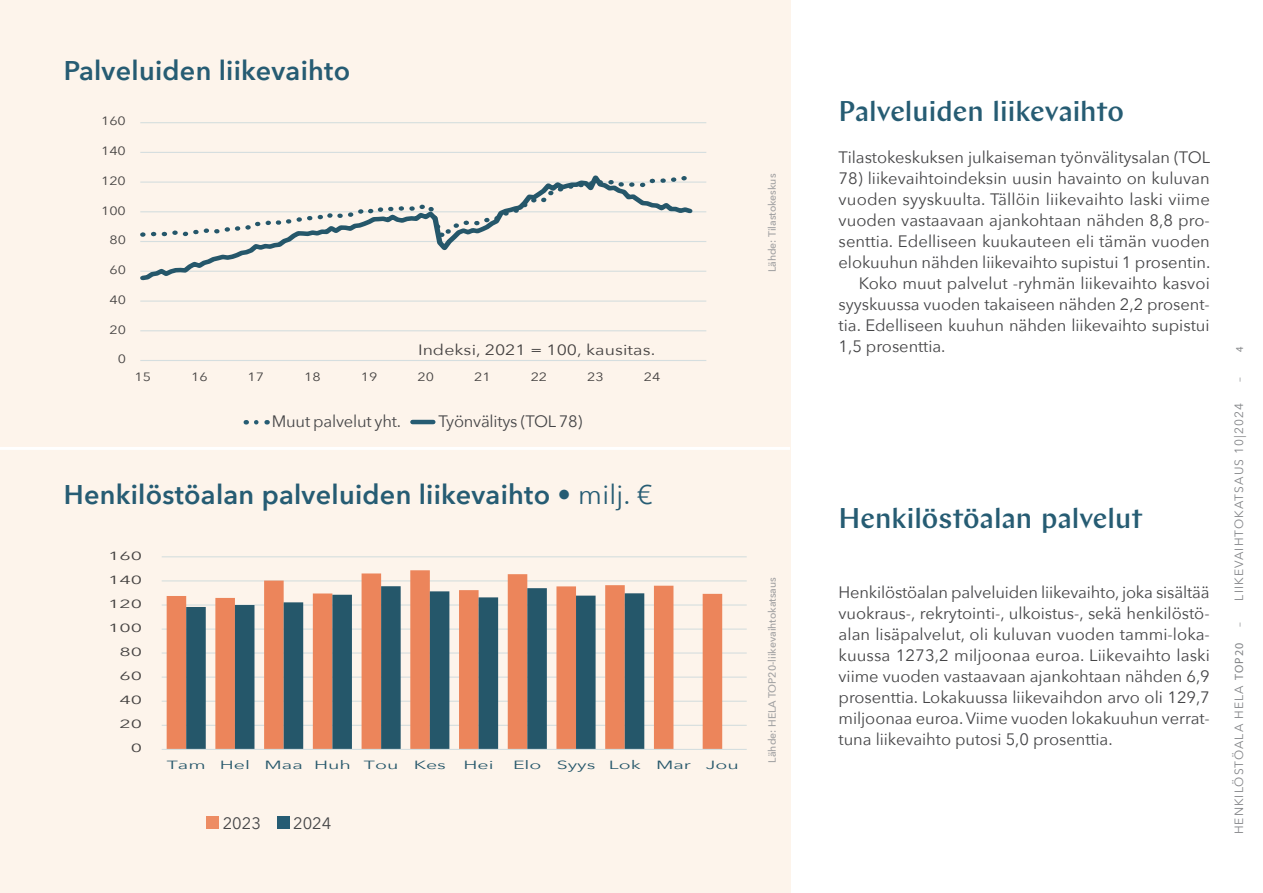
<style>
.page{position:relative;width:1263px;height:893px;background:#fff}
.page>*{position:absolute;margin:0;border:0;box-sizing:border-box;transform-origin:0 0}
.Talouskatsaus___väliotsikko{font:500 28.5px "Chap";color:#265c73}
.Otsikko___sininen{font:600 27px "Avenir Next";letter-spacing:.01em;color:#265c73}
.Otsikko___oranssi{font:600 27px "Avenir Next";letter-spacing:.01em;color:#265c73}
.Ajankohtaista___leipis{font:16.5px/21px "Avenir Next";letter-spacing:-.005em;color:#454547;text-align:justify}
.t1{font:15px "Avenir Next";color:#454547;scale:1.18 1}
.t2{font:12px "Avenir Next";letter-spacing:.09em;color:#828487}
.t3{font:12px "Avenir Next";color:#454547;scale:1.18 1}
.t4{font:11.85px "Avenir Next";color:#265b74;scale:1.65 1}
.t5{font:11.85px "Avenir Next";color:#454547;scale:1.65 1}
.Lähde{font:500 10.5px "Avenir Next";letter-spacing:-.005em;color:#a2a2a3}
.s1{font-weight:400}
.s2{font-family:"Myriad Pro";font-size:10.5px}
.s3{font-family:"Myriad Pro"}
</style>
<div class="page">
<div style="left:0;top:0;width:790px;height:893px;background:#fdf4eb"></div>
<hr style="left:0;top:447px;width:790px;height:3px;background:#fff">
<hr style="left:140px;top:330px;width:566px;height:1px;background:#d7e9f2">
<hr style="left:140px;top:300px;width:566px;height:2px;background:#d7e9f2">
<hr style="left:140px;top:271px;width:566px;height:1px;background:#d7e9f2">
<hr style="left:140px;top:241px;width:566px;height:1px;background:#d7e9f2">
<hr style="left:140px;top:211px;width:566px;height:1px;background:#d7e9f2">
<hr style="left:140px;top:181px;width:566px;height:2px;background:#d7e9f2">
<hr style="left:140px;top:152px;width:566px;height:1px;background:#d7e9f2">
<hr style="left:140px;top:122px;width:566px;height:1px;background:#d7e9f2">
<hr style="left:140px;top:360px;width:566px;height:1px;background:#d7e9f2">
<svg style="left:140px;top:244px;width:557px;height:37px"></svg>
<svg style="left:140px;top:175px;width:557px;height:69px"></svg>
<hr style="left:162px;top:725px;width:585px;height:1px;background:#d7e9f2">
<hr style="left:162px;top:700px;width:585px;height:2px;background:#d7e9f2">
<hr style="left:162px;top:676px;width:585px;height:2px;background:#d7e9f2">
<hr style="left:162px;top:652px;width:585px;height:2px;background:#d7e9f2">
<hr style="left:162px;top:628px;width:585px;height:2px;background:#d7e9f2">
<hr style="left:162px;top:604px;width:585px;height:2px;background:#d7e9f2">
<hr style="left:162px;top:580px;width:585px;height:2px;background:#d7e9f2">
<hr style="left:162px;top:556px;width:585px;height:1px;background:#d7e9f2">
<svg style="left:167px;top:570px;width:555px;height:179px"></svg>
<svg style="left:186px;top:586px;width:458px;height:163px"></svg>
<hr style="left:162px;top:749px;width:585px;height:1px;background:#d7e9f2">
<div style="left:207px;top:817px;width:12px;height:12px;background:#ed8c63"></div>
<div style="left:277px;top:817px;width:12px;height:12px;background:#265c73"></div>
<hr style="left:412px;top:420px;width:21px;height:4px;background:#265c73">
<p class="Otsikko___oranssi" style="left:64px;top:48px;width:288px">Palveluiden liikevaihto</p>
<p class="t3" style="left:101px;top:111px;width:22px">160</p>
<p class="t3" style="left:101px;top:141px;width:22px">140</p>
<p class="t3" style="left:101px;top:171px;width:22px">120</p>
<p class="t3" style="left:101px;top:200px;width:22px">100</p>
<p class="t3" style="left:109px;top:230px;width:16px">80</p>
<p class="t3" style="left:109px;top:260px;width:16px">60</p>
<p class="t3" style="left:109px;top:289px;width:16px">40</p>
<p class="t3" style="left:109px;top:319px;width:16px">20</p>
<p class="t3" style="left:118px;top:349px;width:9px">0</p>
<p class="t1" style="left:418px;top:337px;width:203px">Indeksi, 2021 = 100, kausitas.</p>
<p class="t3" style="left:134px;top:366px;width:16px">15</p>
<p class="t3" style="left:191px;top:366px;width:16px">16</p>
<p class="t3" style="left:248px;top:366px;width:16px">17</p>
<p class="t3" style="left:304px;top:366px;width:16px">18</p>
<p class="t3" style="left:361px;top:366px;width:16px">19</p>
<p class="t3" style="left:417px;top:366px;width:16px">20</p>
<p class="t3" style="left:474px;top:366px;width:16px">21</p>
<p class="t3" style="left:531px;top:366px;width:16px">22</p>
<p class="t3" style="left:587px;top:366px;width:16px">23</p>
<p class="t3" style="left:644px;top:366px;width:16px">24</p>
<p class="Ajankohtaista___leipis" style="left:272px;top:410px;width:131px">Muut palvelut yht.</p>
<p class="Ajankohtaista___leipis" style="left:439px;top:410px;width:145px">Työnvälitys (TOL 78)</p>
<p class="Otsikko___sininen" style="left:64px;top:472px;width:590px">Henkilöstöalan palveluiden liikevaihto • <span class="s1">milj. €</span></p>
<p class="t5" style="left:108px;top:545px;width:22px">160</p>
<p class="t5" style="left:108px;top:569px;width:22px">140</p>
<p class="t5" style="left:108px;top:593px;width:22px">120</p>
<p class="t5" style="left:108px;top:618px;width:22px">100</p>
<p class="t5" style="left:119px;top:642px;width:15px">80</p>
<p class="t5" style="left:119px;top:666px;width:15px">60</p>
<p class="t5" style="left:119px;top:690px;width:15px">40</p>
<p class="t5" style="left:120px;top:714px;width:15px">20</p>
<p class="t5" style="left:131px;top:738px;width:8px">0</p>
<p class="t4" style="left:167px;top:755px;width:142px">Tam Hel Maa Huh Tou</p>
<p class="t4" style="left:414px;top:755px;width:21px">Kes</p>
<p class="t4" style="left:464px;top:755px;width:20px">Hei</p>
<p class="t4" style="left:513px;top:755px;width:19px">Elo</p>
<p class="t4" style="left:557px;top:755px;width:52px">Syys Lok</p>
<p class="t4" style="left:656px;top:755px;width:23px">Mar</p>
<p class="t4" style="left:706px;top:755px;width:21px">Jou</p>
<p class="Ajankohtaista___leipis" style="left:223px;top:812px;width:40px">2023</p>
<p class="Ajankohtaista___leipis" style="left:293px;top:812px;width:40px">2024</p>
<p class="Lähde" style="left:763px;top:272px;width:100px;rotate:-90deg">Lähde: Tilastokeskus</p>
<p class="Lähde" style="left:763px;top:762px;width:187px;rotate:-90deg">Lähde: HELA TOP20-liikevaihtokatsaus</p>
<p class="Talouskatsaus___väliotsikko" style="left:838px;top:93px;width:287px">Palveluiden liikevaihto</p>
<p class="Ajankohtaista___leipis" style="left:838px;top:146px;width:373px">Tilastokeskuksen julkaiseman työnvälitysalan (TOL</p>
<p class="Ajankohtaista___leipis" style="left:838px;top:167px;width:373px">78) liikevaihtoindeksin uusin havainto on kuluvan vuoden syyskuulta. Tällöin liikevaihto laski viime vuoden vastaavaan ajankohtaan nähden 8,8 pro&shy;senttia. Edelliseen kuukauteen eli tämän vuoden elokuuhun nähden liikevaihto supistui 1 prosentin.</p>
<p class="Ajankohtaista___leipis" style="left:838px;top:272px;width:373px;text-indent:20px">Koko muut palvelut -ryhmän liikevaihto kasvoi syyskuussa vuoden takaiseen nähden 2,2 prosent&shy;tia. Edelliseen kuuhun nähden liikevaihto supistui 1,5 prosenttia.</p>
<p class="Talouskatsaus___väliotsikko" style="left:838px;top:500px;width:305px">Henkilöstöalan palvelut</p>
<p class="Ajankohtaista___leipis" style="left:838px;top:581px;width:373px">Henkilöstöalan palveluiden liikevaihto, joka sisältää vuokraus-, rekrytointi-, ulkoistus-, sekä henkilöstö&shy;alan lisäpalvelut, oli kuluvan vuoden tammi-loka&shy;kuussa 1273,2 miljoonaa euroa. Liikevaihto laski viime vuoden vastaavaan ajankohtaan nähden 6,9 prosenttia. Lokakuussa liikevaihdon arvo oli 129,7 miljoonaa euroa. Viime vuoden lokakuuhun verrat&shy;tuna liikevaihto putosi 5,0 prosenttia.</p>
<p class="t2" style="left:1229px;top:381px;width:36px;rotate:-90deg">– <span class="s2">4</span></p>
<p class="t2" style="left:1229px;top:627px;width:225px;rotate:-90deg">– LIIKEVAIHTOKATSAUS 10|2024</p>
<p class="t2" style="left:1229px;top:834px;width:193px;rotate:-90deg">HENKILÖSTÖALA HELA <span class="s3">TOP20</span></p>
</div>
